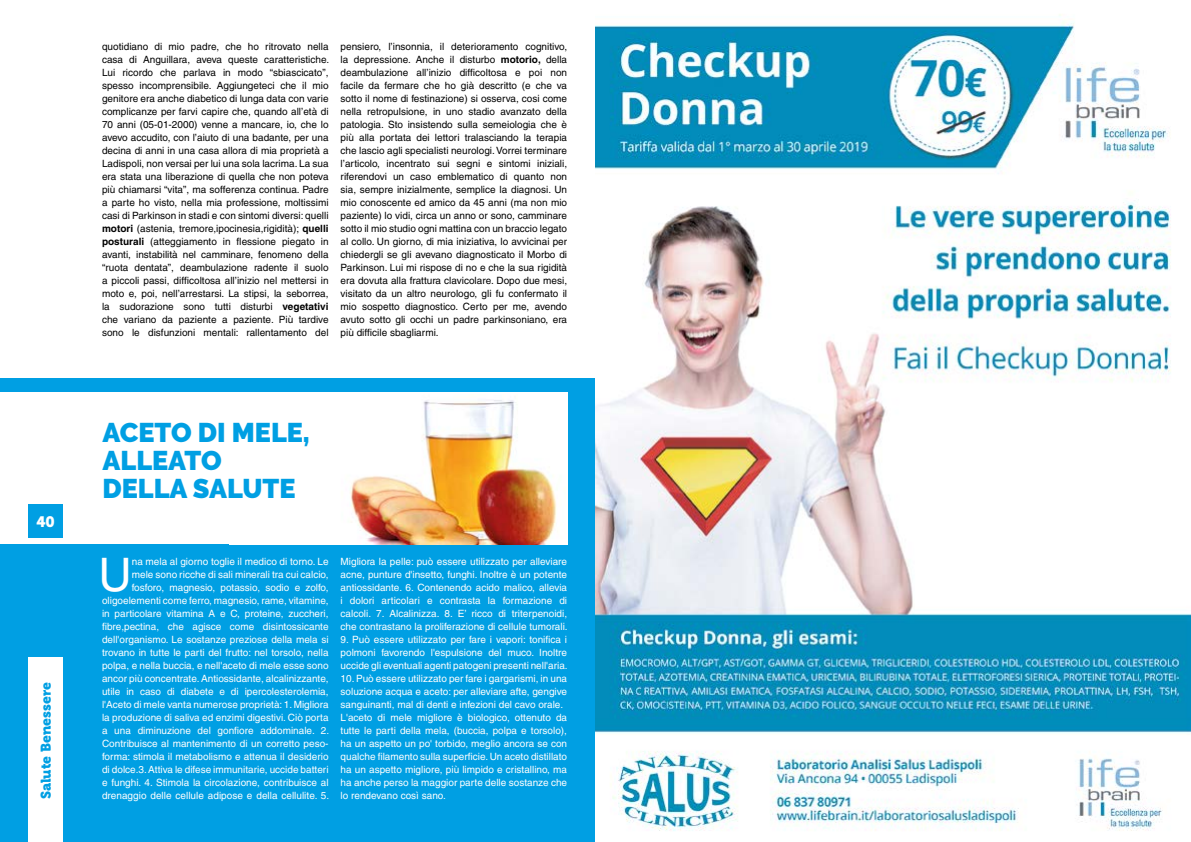
<style>
.page{position:relative;width:1191px;height:842px;background:#fff}
.page>*{position:absolute;margin:0;border:0;box-sizing:border-box;transform-origin:0 0}
.t1{font:46.2px "Helvetica";color:#fff}
.t2{font:900 27px/28px "Raleway";color:#009fe3}
.t3{font:15px "Museo 900";color:#fff}
.t4{font:14px "Museo 900";color:#009fe3}
.t5{font:10px/13px "Helvetica";color:#000;text-align:justify}
.t6{font:10px/13px "Helvetica";color:#fff;text-align:justify}
.s1{font-weight:700}
</style>
<div class="page">
<div style="left:0;top:379px;width:601px;height:463px;background:#009fe3"></div>
<div style="left:0;top:393px;width:567px;height:151px;background:#fff"></div>
<img style="left:350px;top:400px;width:207px;height:144px">
<img style="left:595px;top:14px;width:596px;height:828px">
<div style="left:28px;top:658px;width:35px;height:184px;background:#fff"></div>
<div style="left:28px;top:505px;width:35px;height:33px;background:#009fe3"></div>
<h3 class="t3" style="left:36px;top:513px;width:20px">40</h3>
<h3 class="t4" style="left:38px;top:799px;width:118px;rotate:-90deg">Salute Benessere</h3>
<p class="t5" style="left:102px;top:40px;width:229px">quotidiano di mio padre, che ho ritrovato nella casa di Anguillara, aveva queste caratteristiche.<br>Lui ricordo che parlava in modo “sbiascicato”, spesso incomprensibile. Aggiungeteci che il mio genitore era anche diabetico di lunga data con varie complicanze per farvi capire che, quando all’età di 70 anni (05-01-2000) venne a mancare, io, che lo avevo accudito, con l’aiuto di una badante, per una decina di anni in una casa allora di mia proprietà a Ladispoli, non versai per lui una sola lacrima. La sua era stata una liberazione di quella che non poteva più chiamarsi “vita”, ma sofferenza continua. Padre a parte ho visto, nella mia professione, moltissimi casi di Parkinson in stadi e con sintomi diversi: quelli <span class="s1">motori</span> (astenia, tremore,ipocinesia,rigidità); <span class="s1">quelli posturali</span> (atteggiamento in flessione piegato in avanti, instabilità nel camminare, fenomeno della “ruota dentata”, deambulazione radente il suolo a piccoli passi, difficoltosa all’inizio nel mettersi in moto e, poi, nell’arrestarsi. La stipsi, la seborrea, la sudorazione sono tutti disturbi <span class="s1">vegetativi </span>che variano da paziente a paziente. Più tardive sono le disfunzioni mentali: rallentamento del</p>
<p class="t5" style="left:340px;top:40px;width:228px">pensiero, l’insonnia, il deterioramento cognitivo, la depressione. Anche il disturbo <span class="s1">motorio,</span> della deambulazione all’inizio difficoltosa e poi non facile da fermare che ho già descritto (e che va sotto il nome di festinazione) si osserva, cosi come nella retropulsione, in uno stadio avanzato della patologia. Sto insistendo sulla semeiologia che è più alla portata dei lettori tralasciando la terapia che lascio agli specialisti neurologi. Vorrei terminare l’articolo, incentrato sui segni e sintomi iniziali, riferendovi un caso emblematico di quanto non sia, sempre inizialmente, semplice la diagnosi. Un mio conoscente ed amico da 45 anni (ma non mio paziente) lo vidi, circa un anno or sono, camminare sotto il mio studio ogni mattina con un braccio legato al collo. Un giorno, di mia iniziativa, lo avvicinai per chiedergli se gli avevano diagnosticato il Morbo di Parkinson. Lui mi rispose di no e che la sua rigidità era dovuta alla frattura clavicolare. Dopo due mesi, visitato da un altro neurologo, gli fu confermato il mio sospetto diagnostico. Certo per me, avendo avuto sotto gli occhi un padre parkinsoniano, era più difficile sbagliarmi.</p>
<h2 class="t2" style="left:102px;top:419px;width:209px">ACETO DI MELE,<br>ALLEATO<br>DELLA SALUTE</h2>
<p class="t6" style="left:102px;top:555px;width:229px;text-align:right">na mela al giorno toglie il medico di torno. Le<br>mele sono ricche di sali minerali tra cui calcio, fosforo, magnesio, potassio, sodio e zolfo, oligoelementi come ferro, magnesio, rame, vitamine, in particolare vitamina A e C, proteine, zuccheri, fibre,pectina, che agisce come disintossicante dell'organismo. Le sostanze preziose della mela si trovano in tutte le parti del frutto: nel torsolo, nella polpa, e nella buccia, e nell'aceto di mele esse sono ancor più concentrate. Antiossidante, alcalinizzante, utile in caso di diabete e di ipercolesterolemia, l'Aceto di mele vanta numerose proprietà: 1. Migliora la produzione di saliva ed enzimi digestivi. Ciò porta a una diminuzione del gonfiore addominale. 2.<br>Contribuisce al mantenimento di un corretto peso&shy;forma: stimola il metabolismo e attenua il desiderio di dolce.3. Attiva le difese immunitarie, uccide batteri e funghi. 4. Stimola la circolazione, contribuisce al drenaggio delle cellule adipose e della cellulite. 5.</p>
<p class="t6" style="left:340px;top:555px;width:229px">Migliora la pelle: può essere utilizzato per alleviare acne, punture d'insetto, funghi. Inoltre è un potente antiossidante. 6. Contenendo acido malico, allevia i dolori articolari e contrasta la formazione di calcoli. 7. Alcalinizza. 8. E’ ricco di triterpenoidi, che contrastano la proliferazione di cellule tumorali.</p>
<h1 class="t1" style="left:98px;top:548px;width:35px">U</h1>
<p class="t6" style="left:340px;top:633px;width:229px">9. Può essere utilizzato per fare i vapori: tonifica i polmoni favorendo l'espulsione del muco. Inoltre uccide gli eventuali agenti patogeni presenti nell'aria.</p>
<p class="t6" style="left:340px;top:672px;width:228px;text-align:left">10. Può essere utilizzato per fare i gargarismi, in una soluzione acqua e aceto: per alleviare afte, gengive sanguinanti, mal di denti e infezioni del cavo orale.<br>L'aceto di mele migliore è biologico, ottenuto da tutte le parti della mela, (buccia, polpa e torsolo), ha un aspetto un po' torbido, meglio ancora se con qualche filamento sulla superficie. Un aceto distillato ha un aspetto migliore, più limpido e cristallino, ma ha anche perso la maggior parte delle sostanze che lo rendevano così sano.</p>
</div>
